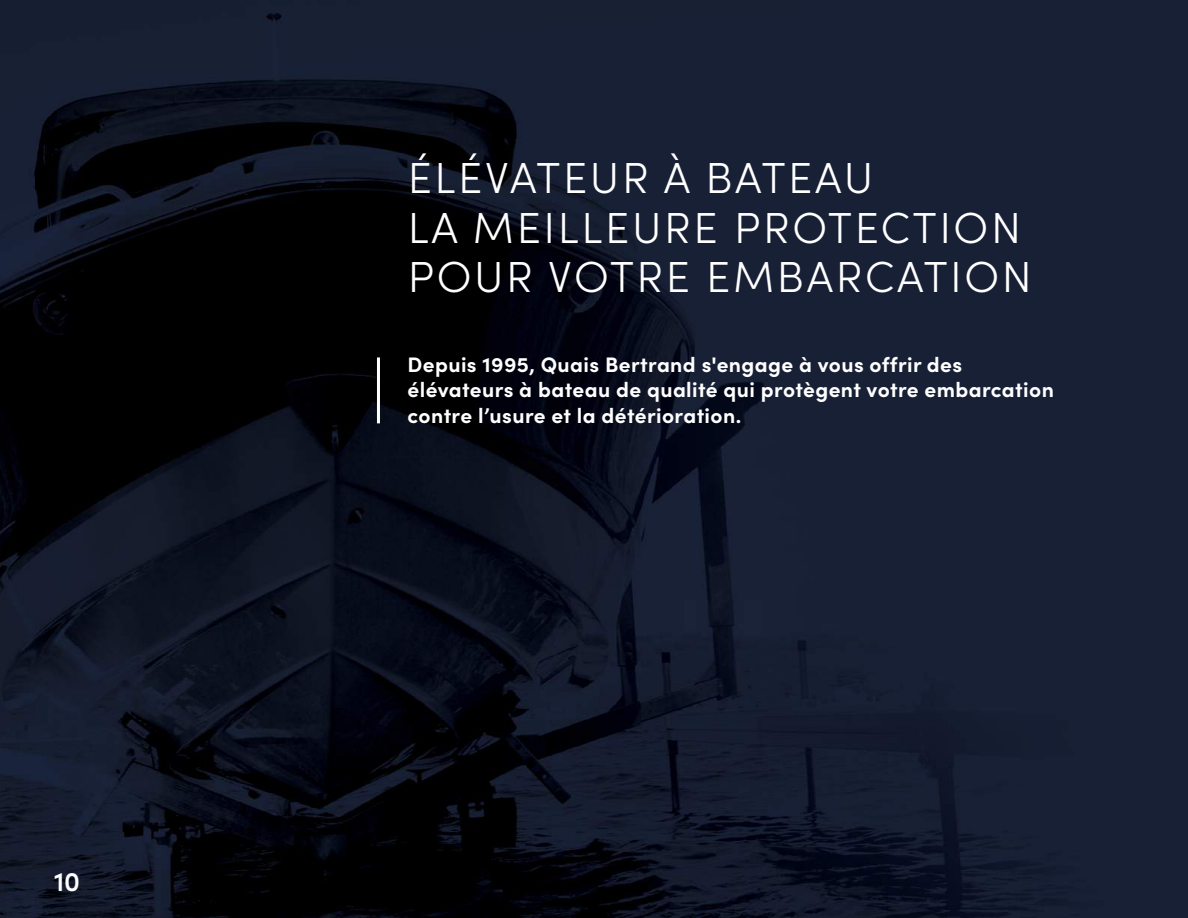
<style>
.page{position:relative;width:1188px;height:918px;background:#fff}
.page>*{position:absolute;margin:0;border:0;box-sizing:border-box;transform-origin:0 0}
.t1{font:300 43.5px/49.5px "Sofia Pro";letter-spacing:.06em;color:#fff}
.t2{font:600 27px "Sofia Pro";color:#fff}
.t3{font:700 21px/25.5px "Sofia Pro";letter-spacing:.02em;color:#fff}
</style>
<div class="page">
<img style="left:0;top:0;width:1188px;height:918px">
<hr style="left:377px;top:357px;width:3px;height:66px;background:#fff">
<p class="t2" style="left:54px;top:861px;width:28px">10</p>
<h1 class="t1" style="left:408px;top:151px;width:626px">ÉLÉVATEUR À BATEAU<br>LA MEILLEURE PROTECTION<br>POUR VOTRE EMBARCATION</h1>
<p class="t3" style="left:408px;top:350px;width:648px">Depuis 1995, Quais Bertrand s'engage à vous offrir des élévateurs à bateau de qualité qui protègent votre embarcation contre l’usure et la détérioration.</p>
</div>
